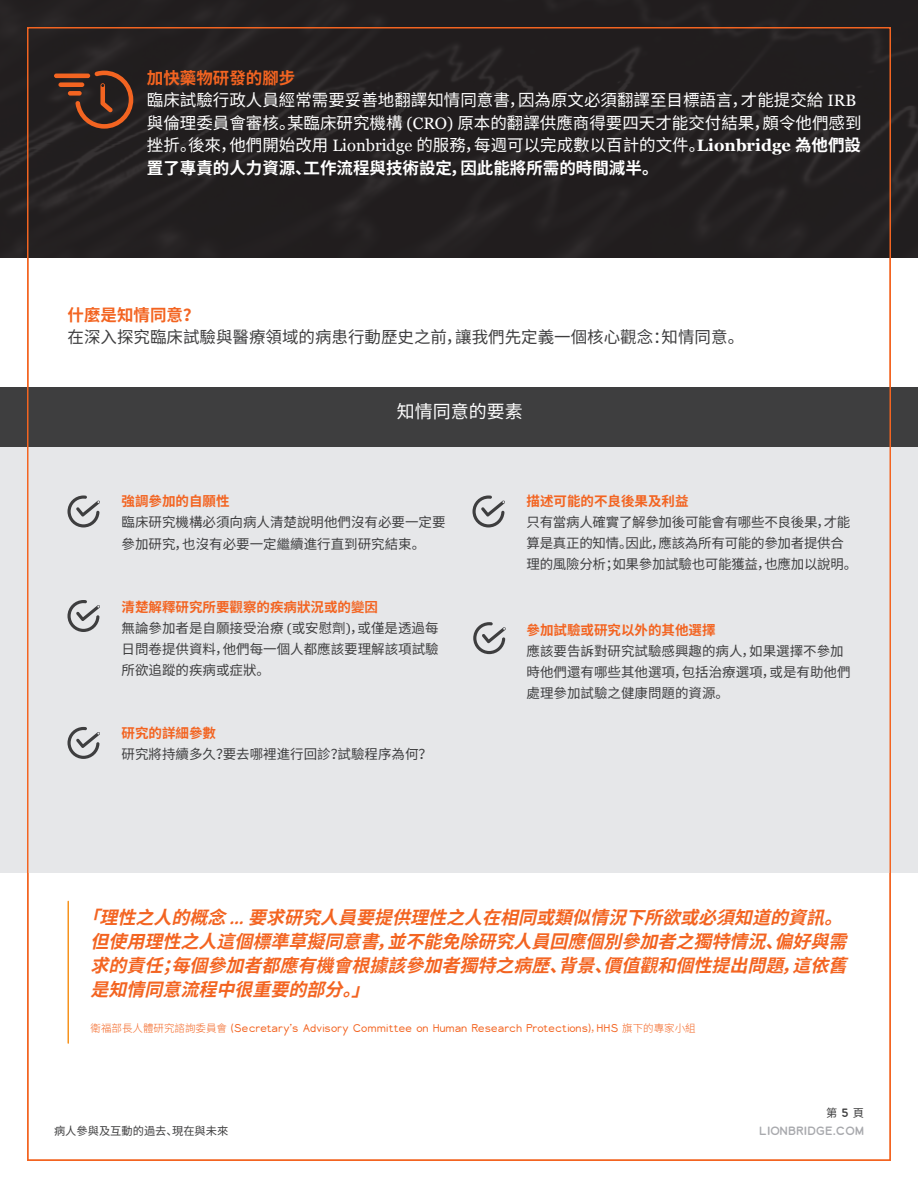
<style>
.page{position:relative;width:918px;height:1188px;background:#fff}
.page>*{position:absolute;margin:0;border:0;box-sizing:border-box;transform-origin:0 0}
.t1{font:italic 700 18px/24px "Noto Sans CJ Ksc";color:#f36421}
.t2{font:18px "Noto Sans CJ Ksc";color:#fff}
.t3{font:16.5px/22.5px "Noto Sans CJ Ksc";color:#fff}
.t4{font:16.5px "Noto Sans CJ Ksc";color:#3e3e3f}
.t5{font:700 16.5px "Noto Sans CJ Ksc";color:#f36421}
.t6{font:13.5px/21px "Noto Sans CJ Ksc";color:#3e3e3f}
.t7{font:13.5px/21px "Noto Sans CJ Ksc";letter-spacing:-.02em;color:#3e3e3f}
.t8{font:700 13.5px "Noto Sans CJ Ksc";color:#f36421}
.t9{font:11.25px "Noto Sans CJ Ksc";color:#3e3e3f}
.t10{font:11.25px "Lionbridge Sans";color:#a8a9ad}
.t11{font:300 10.5px "Lionbridge Sans";letter-spacing:-.02em;color:#f36421}
.s1{font-family:"Georgia"}
.s2{font-family:"Georgia";font-weight:700}
.s3{font-weight:700}
.s4{font-family:"Adobe Garamond Pro"}
.s5{font-family:"Noto Sans CJ Ksc"}
.s6{font-family:"Lionbridge Sans"}
</style>
<div class="page">
<div style="left:0;top:0;width:918px;height:257px;background:#231f20"></div>
<div style="left:0;top:417px;width:918px;height:456px;background:#e6e7e9"></div>
<div style="left:0;top:388px;width:918px;height:59px;background:#3e3e3f"></div>
<svg style="left:68px;top:495px;width:32px;height:32px"></svg>
<svg style="left:473px;top:622px;width:33px;height:32px"></svg>
<svg style="left:68px;top:600px;width:32px;height:32px"></svg>
<svg style="left:68px;top:727px;width:32px;height:32px"></svg>
<svg style="left:472px;top:495px;width:33px;height:32px"></svg>
<hr style="left:68px;top:901px;width:1px;height:142px;background:#f7931d">
<svg style="left:75px;top:71px;width:58px;height:58px"></svg>
<hr style="left:54px;top:74px;width:36px;height:4px;background:#f36421;border-radius:2px">
<div style="left:58px;top:82px;width:26px;height:5px;background:#f36421;border-radius:2px"></div>
<div style="left:68px;top:91px;width:14px;height:5px;background:#f36421;border-radius:2px"></div>
<p class="t5" style="left:147px;top:68px;width:150px">加快藥物研發的腳步</p>
<p class="t3" style="left:147px;top:89px;width:716px">臨床試驗行政人員經常需要妥善地翻譯知情同意書，因為原文必須翻譯至目標語言，才能提交給 <span class="s1">IRB</span>與倫理委員會審核。某臨床研究機構 <span class="s1">(CRO)</span> 原本的翻譯供應商得要四天才能交付結果，頗令他們感到挫折。後來，他們開始改用 <span class="s1">Lionbridge</span> 的服務，每週可以完成數以百計的文件。<span class="s2">Lionbridge</span> <span class="s3">為他們設置了專責的人力資源、工作流程與技術設定，因此能將所需的時間減半。</span></p>
<p class="t5" style="left:68px;top:305px;width:133px">什麼是知情同意？</p>
<p class="t4" style="left:68px;top:328px;width:678px">在深入探究臨床試驗與醫療領域的病患行動歷史之前，讓我們先定義一個核心觀念：知情同意。</p>
<p class="t2" style="left:397px;top:401px;width:127px">知情同意的要素</p>
<p class="t8" style="left:122px;top:494px;width:109px">強調參加的自願性</p>
<p class="t6" style="left:122px;top:512px;width:325px;line-height:21.6px">臨床研究機構必須向病人清楚說明他們沒有必要一定要參加研究，也沒有必要一定繼續進行直到研究結束。</p>
<p class="t8" style="left:122px;top:599px;width:258px">清楚解釋研究所要觀察的疾病狀況或的變因</p>
<p class="t6" style="left:122px;top:618px;width:319px;text-align:justify">無論參加者是自願接受治療 <span class="s1">(</span>或安慰劑<span class="s1">)</span>，或僅是透過每日問卷提供資料，他們每一個人都應該要理解該項試驗所欲追蹤的疾病或症狀。</p>
<p class="t8" style="left:122px;top:725px;width:96px">研究的詳細參數</p>
<p class="t6" style="left:122px;top:744px;width:312px">研究將持續多久？要去哪裡進行回診？試驗程序為何？</p>
<p class="t8" style="left:526px;top:494px;width:163px">描述可能的不良後果及利益</p>
<p class="t7" style="left:526px;top:512px;width:332px">只有當病人確實了解參加後可能會有哪些不良後果，才能算是真正的知情。因此，應該為所有可能的參加者提供合理的風險分析；如果參加試驗也可能獲益，也應加以說明。</p>
<p class="t8" style="left:526px;top:623px;width:190px">參加試驗或研究以外的其他選擇</p>
<p class="t6" style="left:526px;top:641px;width:325px">應該要告訴對研究試驗感興趣的病人，如果選擇不參加時他們還有哪些其他選項，包括治療選項，或是有助他們處理參加試驗之健康問題的資源。</p>
<p class="t1" style="left:91px;top:905px;width:768px;text-indent:-9px">「理性之人的概念<span class="s4">. . .</span>要求研究人員要提供理性之人在相同或類似情況下所欲或必須知道的資訊。但使用理性之人這個標準草擬同意書，並不能免除研究人員回應個別參加者之獨特情況、偏好與需求的責任；每個參加者都應有機會根據該參加者獨特之病歷、背景、價值觀和個性提出問題，這依舊是知情同意流程中很重要的部分。」</p>
<p class="t11" style="left:91px;top:1020px;width:607px"><span class="s5">衛福部長人體研究諮詢委員會</span> (Secretary’s Advisory Committee on Human Research Protections)<span class="s5">，</span>HHS <span class="s5">旗下的專家小組</span></p>
<p class="t9" style="left:54px;top:1124px;width:176px">病人參與及互動的過去、現在與未來</p>
<p class="t9" style="left:826px;top:1107px;width:39px">第 <span class="s6">5</span> 頁</p>
<p class="t10" style="left:759px;top:1123px;width:106px">LIONBRIDGE.COM</p>
</div>
